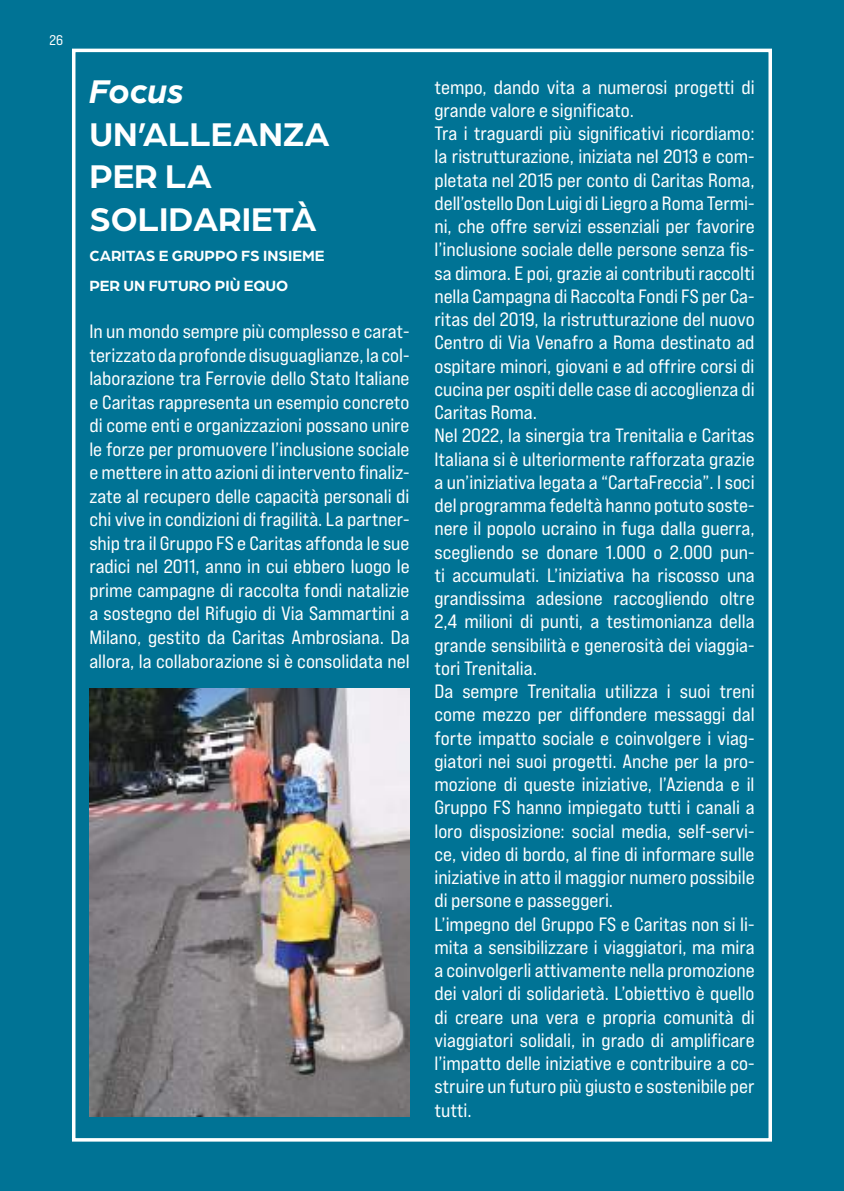
<style>
.page{position:relative;width:844px;height:1191px;background:#fff}
.page>*{position:absolute;margin:0;border:0;box-sizing:border-box;transform-origin:0 0}
.t1{font:700 35px/42.4px "Arboria";color:#fff}
.t2{font:italic 700 35px "Arboria";color:#fff}
.t3{font:19.25px/23.3px "Bebas Neue Pro Exp Rg";color:#fff;text-align:justify}
.t4{font:700 15.75px/30.1px "Arboria";color:#fff}
.t5{font:14px "Bebas Neue Pro Exp Rg";color:#fff}
</style>
<div class="page">
<div style="left:0;top:0;width:843px;height:1191px;background:#007395"></div>
<div style="left:72px;top:49px;width:699px;height:1092px;border:4px solid #fff"></div>
<img style="left:89px;top:688px;width:320px;height:428px">
<p class="t5" style="left:50px;top:31px;width:15px">26</p>
<h1 class="t2" style="left:89px;top:67px;width:96px">Focus</h1>
<h1 class="t1" style="left:89px;top:111px;width:242px">UN’ALLEANZA<br>PER LA<br>SOLIDARIETÀ</h1>
<p class="t4" style="left:89px;top:239px;width:236px">CARITAS E GRUPPO FS INSIEME<br>PER UN FUTURO PIÙ EQUO</p>
<p class="t3" style="left:89px;top:319px;width:322px">In un mondo sempre più complesso e carat&shy;terizzato da profonde disuguaglianze, la col&shy;laborazione tra Ferrovie dello Stato Italiane e Caritas rappresenta un esempio concreto di come enti e organizzazioni possano unire le forze per promuovere l’inclusione sociale e mettere in atto azioni di intervento finaliz&shy;zate al recupero delle capacità personali di chi vive in condizioni di fragilità. La partner&shy;ship tra il Gruppo FS e Caritas affonda le sue radici nel 2011, anno in cui ebbero luogo le prime campagne di raccolta fondi natalizie a sostegno del Rifugio di Via Sammartini a Milano, gestito da Caritas Ambrosiana. Da allora, la collaborazione si è consolidata nel</p>
<p class="t3" style="left:434px;top:75px;width:322px;text-align:left">tempo, dando vita a numerosi progetti di grande valore e significato.<br>Tra i traguardi più significativi ricordiamo: la ristrutturazione, iniziata nel 2013 e com&shy;pletata nel 2015 per conto di Caritas Roma, dell’ostello Don Luigi di Liegro a Roma Termi&shy;ni, che offre servizi essenziali per favorire l’inclusione sociale delle persone senza fis&shy;sa dimora. E poi, grazie ai contributi raccolti nella Campagna di Raccolta Fondi FS per Ca&shy;ritas del 2019, la ristrutturazione del nuovo Centro di Via Venafro a Roma destinato ad ospitare minori, giovani e ad offrire corsi di cucina per ospiti delle case di accoglienza di Caritas Roma.<br>Nel 2022, la sinergia tra Trenitalia e Caritas Italiana si è ulteriormente rafforzata grazie a un’iniziativa legata a “CartaFreccia”. I soci del programma fedeltà hanno potuto soste&shy;nere il popolo ucraino in fuga dalla guerra, scegliendo se donare 1.000 o 2.000 pun&shy;ti accumulati. L’iniziativa ha riscosso una grandissima adesione raccogliendo oltre 2,4 milioni di punti, a testimonianza della grande sensibilità e generosità dei viaggia&shy;tori Trenitalia.<br>Da sempre Trenitalia utilizza i suoi treni come mezzo per diffondere messaggi dal forte impatto sociale e coinvolgere i viag&shy;giatori nei suoi progetti. Anche per la pro&shy;mozione di queste iniziative, l’Azienda e il Gruppo FS hanno impiegato tutti i canali a loro disposizione: social media, self-servi&shy;ce, video di bordo, al fine di informare sulle iniziative in atto il maggior numero possibile di persone e passeggeri.<br>L’impegno del Gruppo FS e Caritas non si li&shy;mita a sensibilizzare i viaggiatori, ma mira a coinvolgerli attivamente nella promozione dei valori di solidarietà. L’obiettivo è quello di creare una vera e propria comunità di viaggiatori solidali, in grado di amplificare l’impatto delle iniziative e contribuire a co&shy;struire un futuro più giusto e sostenibile per tutti.</p>
</div>
